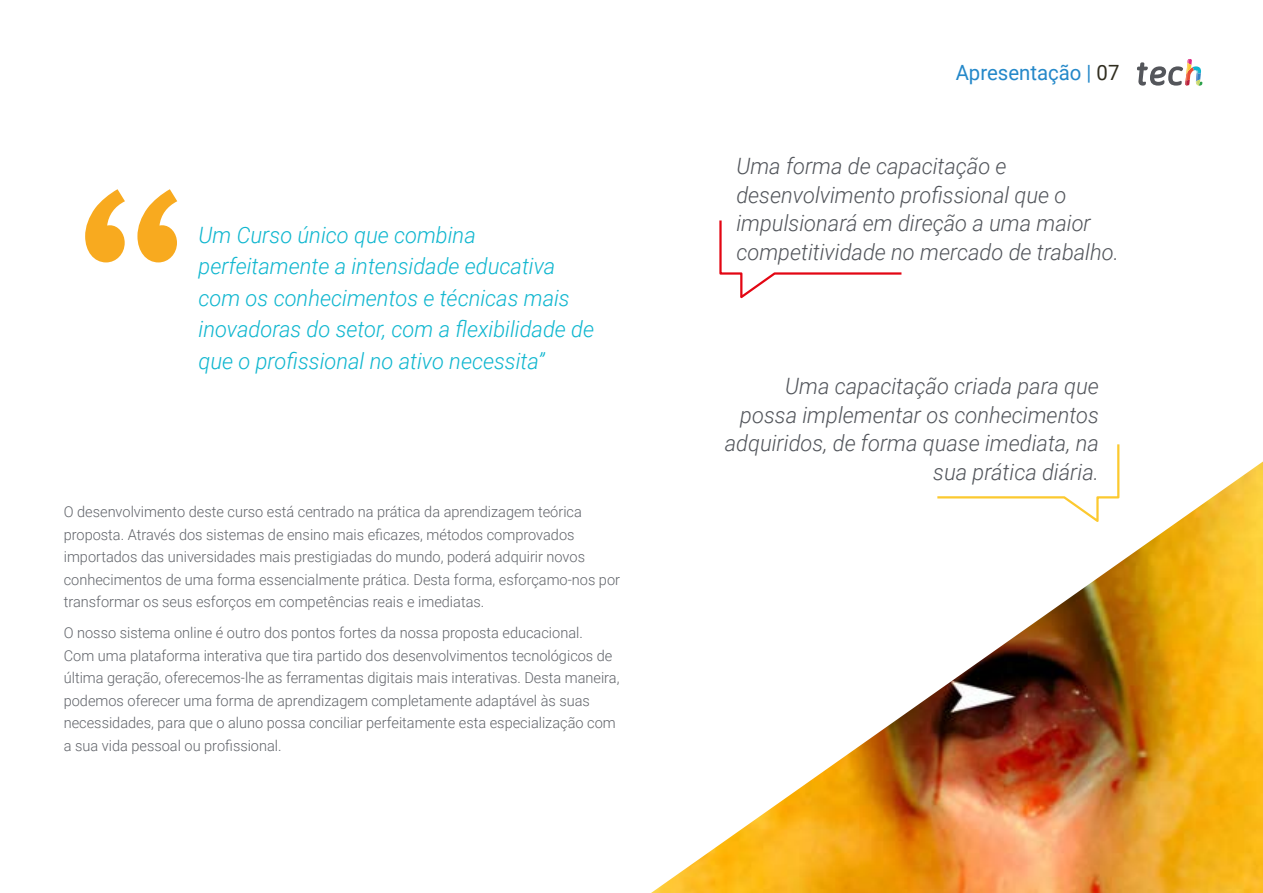
<style>
.page{position:relative;width:1263px;height:893px;background:#fff}
.page>*{position:absolute;margin:0;border:0;box-sizing:border-box;transform-origin:0 0}
.t1{font:italic 300 22.5px/28.5px "Roboto";color:#52555b}
.t2{font:italic 300 22.5px/31.5px "Roboto";color:#0fb6cf}
.t3{font:21px "Roboto";color:#2488c9}
.t4{font:300 15px/22.5px "Roboto";color:#61646a}
.s1{color:#312e20}
</style>
<div class="page">
<img style="left:651px;top:461px;width:612px;height:432px">
<svg style="left:85px;top:189px;width:92px;height:73px"></svg>
<svg style="left:1137px;top:59px;width:65px;height:27px"></svg>
<svg style="left:719px;top:220px;width:183px;height:79px"></svg>
<svg style="left:935px;top:444px;width:185px;height:81px"></svg>
<h1 class="t2" style="left:199px;top:218px;width:397px">Um Curso único que combina perfeitamente a intensidade educativa com os conhecimentos e técnicas mais inovadoras do setor, com a flexibilidade de que o profissional no ativo necessita”</h1>
<p class="t4" style="left:64px;top:500px;width:558px">O desenvolvimento deste curso está centrado na prática da aprendizagem teórica proposta. Através dos sistemas de ensino mais eficazes, métodos comprovados importados das universidades mais prestigiadas do mundo, poderá adquirir novos conhecimentos de uma forma essencialmente prática. Desta forma, esforçamo-nos por transformar os seus esforços em competências reais e imediatas.</p>
<p class="t4" style="left:64px;top:621px;width:557px">O nosso sistema online é outro dos pontos fortes da nossa proposta educacional.<br>Com uma plataforma interativa que tira partido dos desenvolvimentos tecnológicos de última geração, oferecemos-lhe as ferramentas digitais mais interativas. Desta maneira, podemos oferecer uma forma de aprendizagem completamente adaptável às suas necessidades, para que o aluno possa conciliar perfeitamente esta especialização com a sua vida pessoal ou profissional.</p>
<h2 class="t3" style="left:956px;top:57px;width:165px">Apresentação | <span class="s1">07</span></h2>
<h1 class="t1" style="left:736px;top:151px;width:384px">Uma forma de capacitação e desenvolvimento profissional que o impulsionará em direção a uma maior competitividade no mercado de trabalho.</h1>
<h1 class="t1" style="left:725px;top:371px;width:376px;text-align:right">Uma capacitação criada para que possa implementar os conhecimentos adquiridos, de forma quase imediata, na sua prática diária.</h1>
</div>
